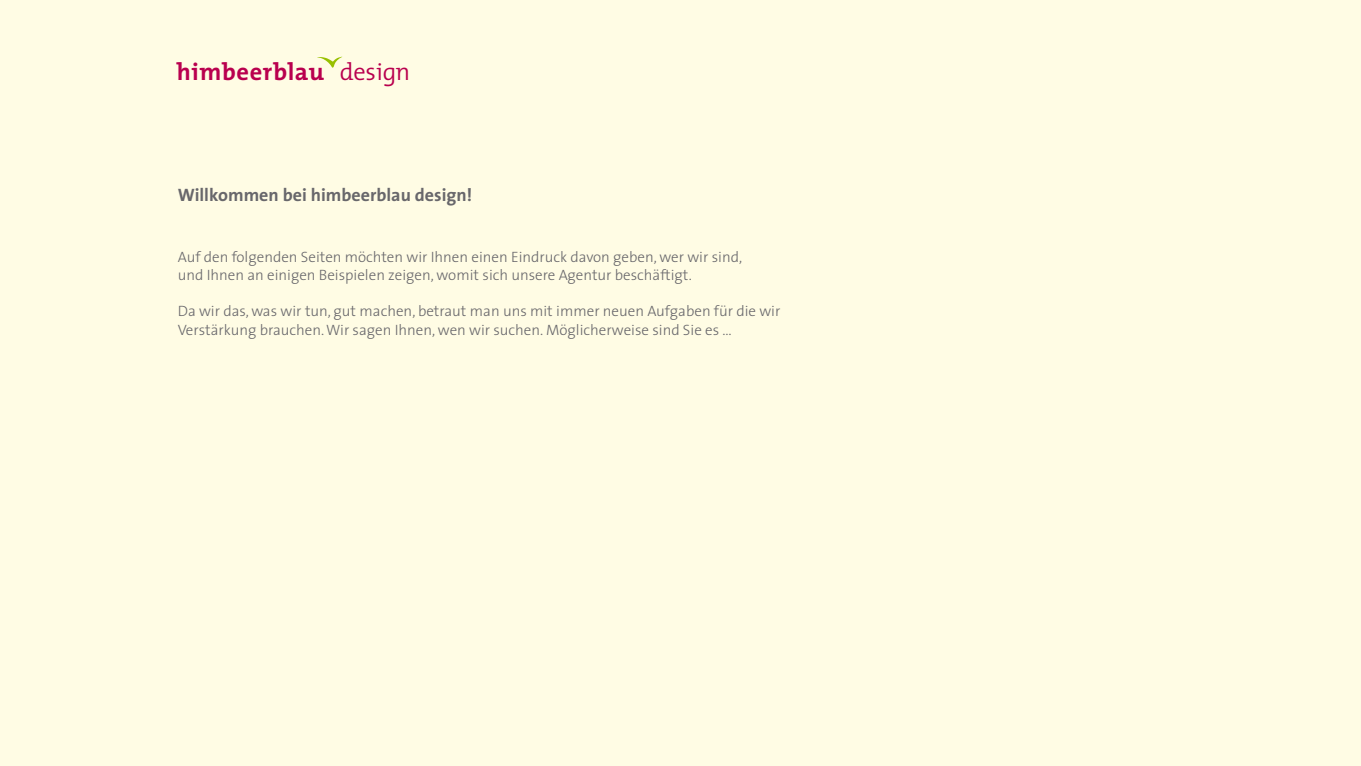
<style>
.page{position:relative;width:1361px;height:766px;background:#fff}
.page>*{position:absolute;margin:0;border:0;box-sizing:border-box;transform-origin:0 0}
.t1{font:700 24.45px "The Mix";letter-spacing:.025em;color:#b9004e}
.t2{font:700 18px "The Sans";color:#68676b}
.t3{font:300 15px/18px "The Sans";color:#68676b}
.s1{font-weight:300}
</style>
<div class="page">
<div style="left:0;top:0;width:1361px;height:765px;background:#fffce4"></div>
<svg style="left:317px;top:57px;width:25px;height:11px"></svg>
<h1 class="t1" style="left:177px;top:51px;width:235px">himbeerblau <span class="s1">design</span></h1>
<p class="t2" style="left:178px;top:180px;width:296px">Willkommen bei himbeerblau design!</p>
<p class="t3" style="left:178px;top:248px;width:566px">Auf den folgenden Seiten möchten wir Ihnen einen Eindruck davon geben, wer wir sind, und Ihnen an einigen Beispielen zeigen, womit sich unsere Agentur beschäftigt.</p>
<p class="t3" style="left:178px;top:302px;width:604px">Da wir das, was wir tun, gut machen, betraut man uns mit immer neuen Aufgaben für die wir<br>Verstärkung brauchen.Wir sagen Ihnen, wen wir suchen. Möglicherweise sind Sie es …</p>
</div>
